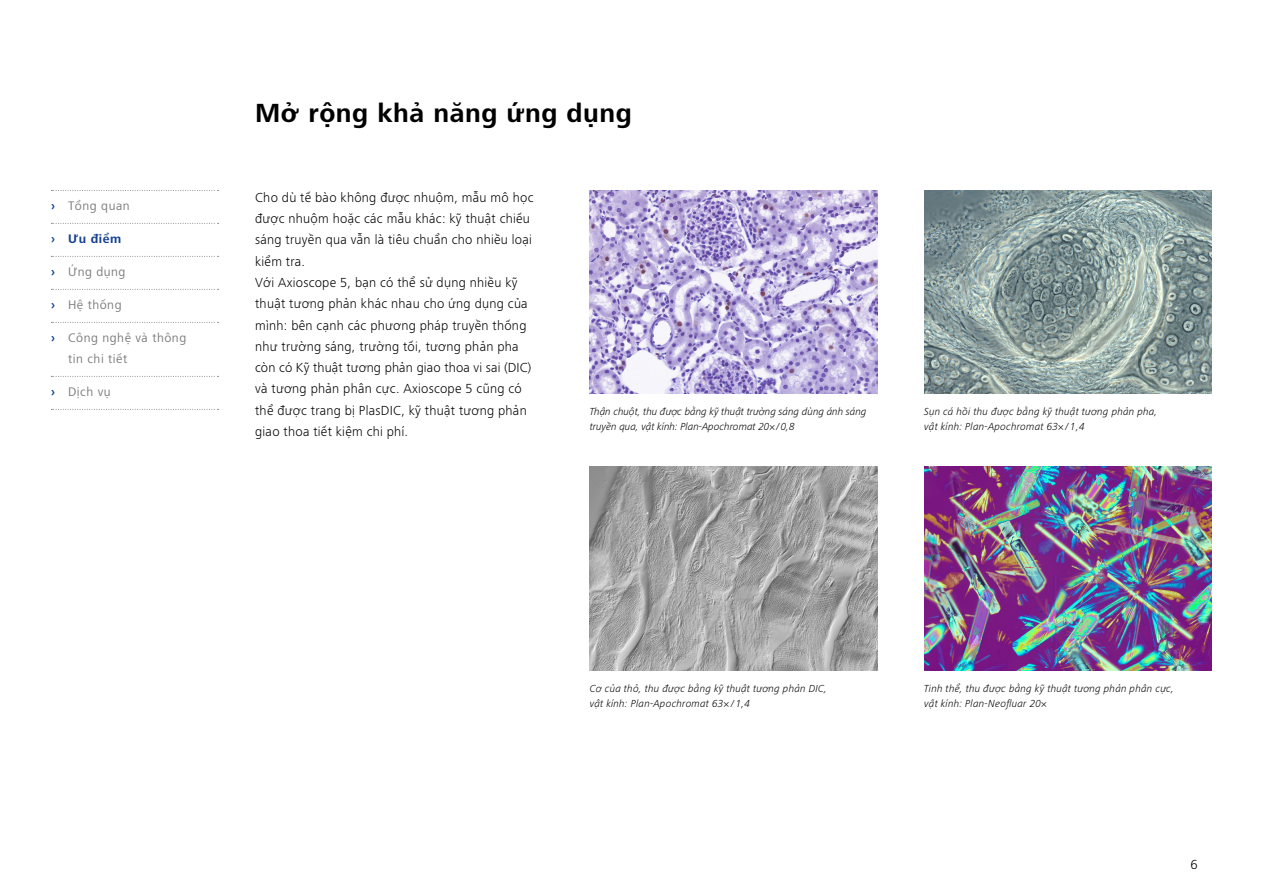
<style>
.page{position:relative;width:1263px;height:893px;background:#fff}
.page>*{position:absolute;margin:0;border:0;box-sizing:border-box;transform-origin:0 0}
.head_18_bd{font:700 27px "ZEISS Frutiger Next Viet";letter-spacing:.02em;color:#000}
.copy_9_lt{font:300 13.5px/21.3px "ZEISS Frutiger Next Viet";letter-spacing:.02em;color:#000}
.t1{font:12.75px/21px "ZEISS Frutiger Next Viet";letter-spacing:.04em;color:#7c7b7b}
.t2{font:700 12.75px "ZEISS Frutiger Next Viet";letter-spacing:.04em;color:#164194}
.caption_7_lt_it{font:italic 300 10.5px/15px "ZEISS Frutiger Next Viet";letter-spacing:.02em;color:#000}
.caption_7_lt_it-2{font:italic 300 10.5px/15px "ZEISS Frutiger Next Viet";color:#000}
.s1{font-weight:700;color:#164194}
.s2{font-style:normal}
</style>
<div class="page">
<img style="left:590px;top:190px;width:287px;height:203px">
<img style="left:590px;top:467px;width:287px;height:203px">
<img style="left:924px;top:190px;width:288px;height:203px">
<img style="left:924px;top:467px;width:288px;height:203px">
<svg style="left:51px;top:190px;width:168px;height:1px"></svg>
<svg style="left:51px;top:223px;width:168px;height:1px"></svg>
<svg style="left:51px;top:256px;width:168px;height:1px"></svg>
<svg style="left:51px;top:289px;width:168px;height:1px"></svg>
<svg style="left:51px;top:322px;width:168px;height:1px"></svg>
<svg style="left:51px;top:376px;width:168px;height:1px"></svg>
<svg style="left:51px;top:409px;width:168px;height:1px"></svg>
<p class="t1" style="left:51px;top:195px;width:80px"><span class="s1">›</span> Tổng quan</p>
<p class="t2" style="left:51px;top:230px;width:72px">› Ưu điểm</p>
<p class="t1" style="left:51px;top:261px;width:76px"><span class="s1">›</span> Ứng dụng</p>
<p class="t1" style="left:51px;top:294px;width:72px"><span class="s1">›</span> Hệ thống</p>
<p class="t1" style="left:68px;top:327px;width:120px;text-indent:-17px"><span class="s1">›</span> Công nghệ và thông tin chi tiết</p>
<p class="t1" style="left:51px;top:381px;width:61px"><span class="s1">›</span> Dịch vụ</p>
<p class="head_18_bd" style="left:255px;top:93px;width:378px">Mở rộng khả năng ứng dụng</p>
<p class="copy_9_lt" style="left:255px;top:186px;width:280px">Cho dù tế bào không được nhuộm, mẫu mô học được nhuộm hoặc các mẫu khác: kỹ thuật chiếu sáng truyền qua vẫn là tiêu chuẩn cho nhiều loại kiểm tra.</p>
<p class="copy_9_lt" style="left:255px;top:271px;width:278px">Với Axioscope 5, bạn có thể sử dụng nhiều kỹ thuật tương phản khác nhau cho ứng dụng của mình: bên cạnh các phương pháp truyền thống như trường sáng, trường tối, tương phản pha còn có Kỹ thuật tương phản giao thoa vi sai (DIC) và tương phản phân cực. Axioscope 5 cũng có thể được trang bị PlasDIC, kỹ thuật tương phản giao thoa tiết kiệm chi phí.</p>
<p class="caption_7_lt_it-2" style="left:590px;top:403px;width:278px">Thận chuột, thu được bằng kỹ thuật trường sáng dùng ánh sáng truyền qua, vật kính: Plan-Apochromat 20<span class="s2">×</span>/0,8</p>
<p class="caption_7_lt_it" style="left:924px;top:403px;width:235px">Sụn cá hồi thu được bằng kỹ thuật tương phản pha, vật kính: Plan-Apochromat 63<span class="s2">×</span> / 1,4</p>
<p class="caption_7_lt_it" style="left:590px;top:680px;width:239px">Cơ của thỏ, thu được bằng kỹ thuật tương phản DIC, vật kính: Plan-Apochromat 63× / 1,4</p>
<p class="caption_7_lt_it" style="left:924px;top:680px;width:251px">Tinh thể, thu được bằng kỹ thuật tương phản phân cực, vật kính: Plan-Neofluar 20<span class="s2">×</span></p>
<p class="copy_9_lt" style="left:1190px;top:853px;width:9px">6</p>
</div>
